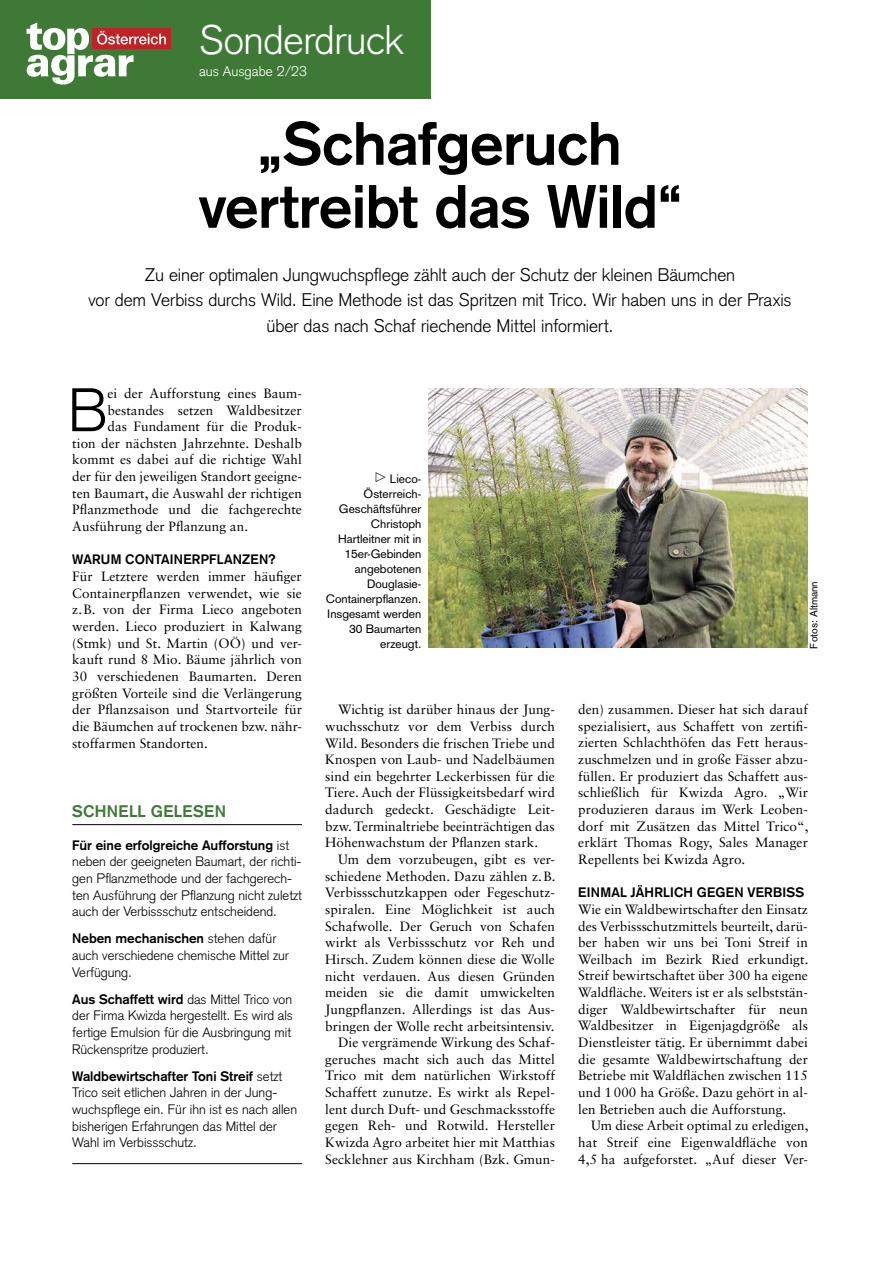
<style>
.page{position:relative;width:893px;height:1263px;background:#fff}
.page>*{position:absolute;margin:0;border:0;box-sizing:border-box;transform-origin:0 0}
.t1{font:300 60.3px "Basic Commercial LT Pro";color:#000}
.t2{font:700 60px/63px "Basic Commercial LT Pro";letter-spacing:-.01em;color:#000;text-align:center}
.t3{font:300 40.5px "Basic Commercial LT Pro";letter-spacing:-.01em;color:#fff}
.t4{font:300 18px/25.5px "Basic Commercial LT Pro";letter-spacing:-.005em;color:#000;text-align:center}
.t5{font:700 16.5px "Basic Commercial LT Pro";letter-spacing:.025em;color:#3e7936}
.t6{font:300 13.95px "Basic Commercial LT Pro";letter-spacing:.005em;color:#fff}
.t7{font:13.5px/16.6px "Sabon LT Std";letter-spacing:.005em;color:#000;text-align:justify}
.t8{font:300 13.5px/16.6px "Basic Commercial LT Pro";color:#000}
.t9{font:700 13.5px "Basic Commercial LT Pro";letter-spacing:.02em;color:#000}
.t10{font:12px/15px "Basic Commercial LT Pro";color:#000;text-align:right}
.t11{font:10.5px "Basic Commercial LT Pro";color:#000}
.s1{font-weight:700}
</style>
<div class="page">
<img style="left:429px;top:388px;width:379px;height:260px">
<hr style="left:72px;top:824px;width:230px;height:1px;background:#000">
<hr style="left:72px;top:1163px;width:230px;height:1px;background:#000">
<div style="left:0;top:0;width:430px;height:98px;background:#3e7936"></div>
<div style="left:93px;top:28px;width:78px;height:21px;background:#c02327"></div>
<svg style="left:26px;top:23px;width:140px;height:62px"></svg>
<h3 class="t3" style="left:199px;top:16px;width:206px">Sonderdruck</h3>
<p class="t6" style="left:199px;top:63px;width:109px">aus Ausgabe 2/23</p>
<h2 class="t2" style="left:199px;top:112px;width:484px">„Schafgeruch vertreibt das Wild“</h2>
<h3 class="t4" style="left:89px;top:262px;width:704px">Zu einer optimalen Jungwuchspflege zählt auch der Schutz der kleinen Bäumchen<br>vor dem Verbiss durchs Wild. Eine Methode ist das Spritzen mit Trico. Wir haben uns in der Praxis über das nach Schaf riechende Mittel informiert.</h3>
<h1 class="t1" style="left:68px;top:375px;width:41px">B</h1>
<p class="t7" style="left:107px;top:385px;width:196px">ei der Aufforstung eines Baum-</p>
<p class="t7" style="left:107px;top:401px;width:196px">bestandes setzen Waldbesitzer</p>
<p class="t7" style="left:107px;top:418px;width:196px">das Fundament für die Produk-</p>
<p class="t7" style="left:72px;top:435px;width:231px">tion der nächsten Jahrzehnte. Deshalb</p>
<p class="t7" style="left:72px;top:451px;width:231px">kommt es dabei auf die richtige Wahl</p>
<p class="t7" style="left:72px;top:468px;width:231px">der für den jeweiligen Standort geeigne-</p>
<p class="t7" style="left:72px;top:485px;width:231px">ten Baumart, die Auswahl der richtigen</p>
<p class="t7" style="left:72px;top:501px;width:231px">Pflanzmethode und die fachgerechte</p>
<p class="t7" style="left:72px;top:518px;width:177px">Ausführung der Pflanzung an.</p>
<p class="t9" style="left:72px;top:552px;width:205px">WARUM CONTAINERPFLANZEN?</p>
<p class="t7" style="left:72px;top:568px;width:231px">Für Letztere werden immer häufiger Containerpflanzen verwendet, wie sie z.B. von der Firma Lieco angeboten werden. Lieco produziert in Kalwang (Stmk) und St. Martin (OÖ) und ver&shy;kauft rund 8 Mio. Bäume jährlich von 30 verschiedenen Baumarten. Deren größten Vorteile sind die Verlängerung der Pflanzsaison und Startvorteile für die Bäumchen auf trockenen bzw. nähr&shy;stoffarmen Standorten.</p>
<p class="t5" style="left:72px;top:801px;width:155px">SCHNELL GELESEN</p>
<p class="t8" style="left:72px;top:837px;width:231px"><span class="s1">Für eine erfolgreiche Aufforstung</span> ist neben der geeigneten Baumart, der richti&shy;gen Pflanzmethode und der fachgerech&shy;ten Ausführung der Pflanzung nicht zuletzt auch der Verbissschutz entscheidend.</p>
<p class="t8" style="left:72px;top:930px;width:218px"><span class="s1">Neben mechanischen</span> stehen dafür auch verschiedene chemische Mittel zur<br>Verfügung.</p>
<p class="t8" style="left:72px;top:991px;width:222px"><span class="s1">Aus Schaffett wird</span> das Mittel Trico von der Firma Kwizda hergestellt. Es wird als fertige Emulsion für die Ausbringung mit Rückenspritze produziert.</p>
<p class="t8" style="left:72px;top:1068px;width:226px"><span class="s1">Waldbewirtschafter Toni Streif</span> setzt Trico seit etlichen Jahren in der Jung&shy;wuchspflege ein. Für ihn ist es nach allen bisherigen Erfahrungen das Mittel der Wahl im Verbissschutz.</p>
<p class="t10" style="left:326px;top:471px;width:97px">▷ Lieco-<br>Österreich-<br>Geschäftsführer<br>Christoph<br>Hartleitner mit in<br>15er-Gebinden angebotenen<br>Douglasie-<br>Containerpflanzen.<br>Insgesamt werden<br>30 Baumarten erzeugt.</p>
<p class="t7" style="left:325px;top:701px;width:231px;text-indent:13px">Wichtig ist darüber hinaus der Jung&shy;wuchsschutz vor dem Verbiss durch Wild. Besonders die frischen Triebe und Knospen von Laub- und Nadelbäumen sind ein begehrter Leckerbissen für die Tiere. Auch der Flüssigkeitsbedarf wird dadurch gedeckt. Geschädigte Leit&shy;bzw. Terminaltriebe beeinträchtigen das Höhenwachstum der Pflanzen stark.</p>
<p class="t7" style="left:325px;top:851px;width:232px;text-align:right">Um dem vorzubeugen, gibt es ver&shy;schiedene Methoden. Dazu zählen z.B.<br>Verbissschutzkappen oder Fegeschutz&shy;spiralen. Eine Möglichkeit ist auch Schafwolle. Der Geruch von Schafen wirkt als Verbissschutz vor Reh und Hirsch. Zudem können diese die Wolle nicht verdauen. Aus diesen Gründen meiden sie die damit umwickelten Jungpflanzen. Allerdings ist das Aus&shy;bringen der Wolle recht arbeitsintensiv.<br>Die vergrämende Wirkung des Schaf&shy;geruches macht sich auch das Mittel Trico mit dem natürlichen Wirkstoff Schaffett zunutze. Es wirkt als Repel&shy;lent durch Duft- und Geschmacksstoffe gegen Reh- und Rotwild. Hersteller Kwizda Agro arbeitet hier mit Matthias Secklehner aus Kirchham (Bzk. Gmun-</p>
<p class="t11" style="left:808px;top:648px;width:69px;rotate:-90deg">Fotos: Altmann</p>
<p class="t7" style="left:578px;top:701px;width:232px">den) zusammen. Dieser hat sich darauf spezialisiert, aus Schaffett von zertifi&shy;zierten Schlachthöfen das Fett heraus&shy;zuschmelzen und in große Fässer abzu&shy;füllen. Er produziert das Schaffett aus&shy;schließlich für Kwizda Agro. „Wir produzieren daraus im Werk Leoben&shy;dorf mit Zusätzen das Mittel Trico“, erklärt Thomas Rogy, Sales Manager Repellents bei Kwizda Agro.</p>
<p class="t9" style="left:578px;top:884px;width:227px">EINMAL JÄHRLICH GEGEN VERBISS</p>
<p class="t7" style="left:578px;top:901px;width:232px">Wie ein Waldbewirtschafter den Einsatz des Verbissschutzmittels beurteilt, darü&shy;ber haben wir uns bei Toni Streif in Weilbach im Bezirk Ried erkundigt.<br>Streif bewirtschaftet über 300 ha eigene Waldfläche. Weiters ist er als selbststän&shy;diger Waldbewirtschafter für neun Waldbesitzer in Eigenjagdgröße als Dienstleister tätig. Er übernimmt dabei die gesamte Waldbewirtschaftung der Betriebe mit Waldflächen zwischen 115 und 1000 ha Größe. Dazu gehört in al&shy;len Betrieben auch die Aufforstung.</p>
<p class="t7" style="left:578px;top:1117px;width:232px;text-indent:13px">Um diese Arbeit optimal zu erledigen, hat Streif eine Eigenwaldfläche von 4,5 ha aufgeforstet. „Auf dieser Ver-</p>
</div>
